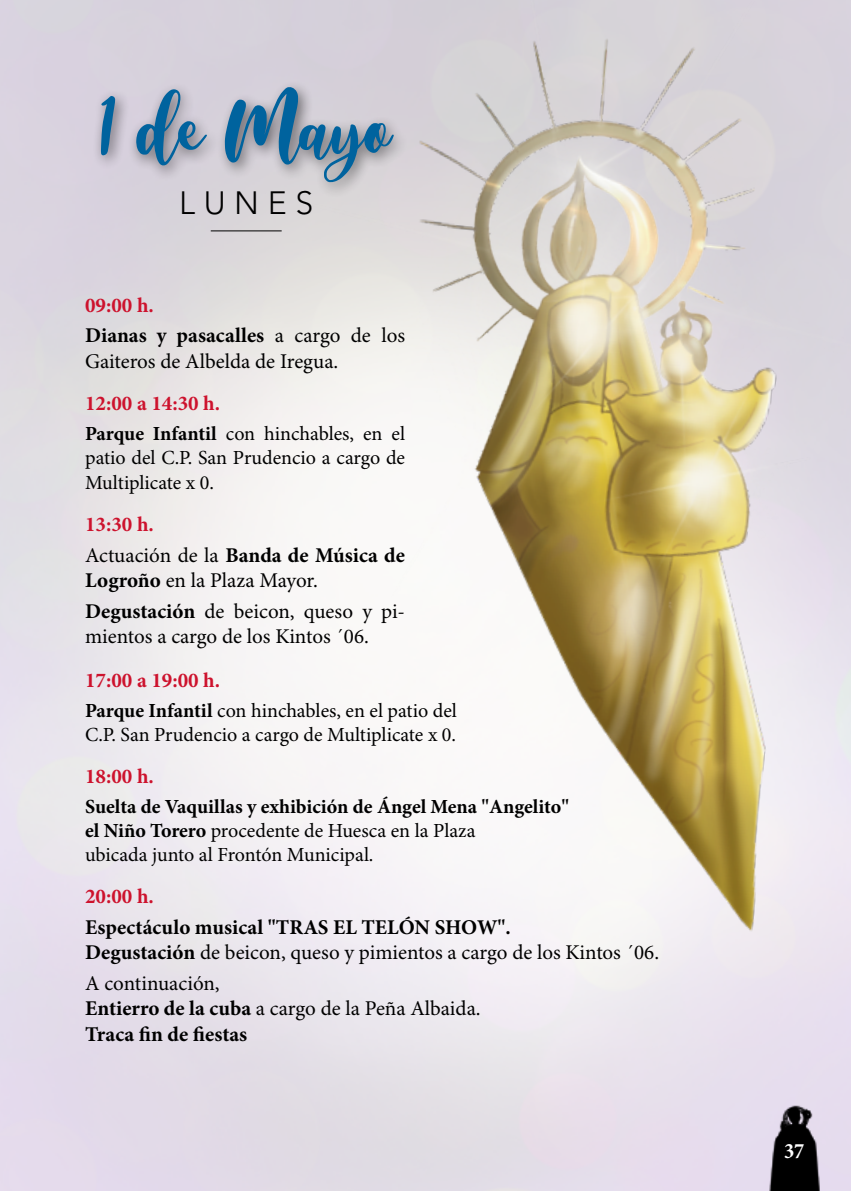
<style>
.page{position:relative;width:851px;height:1191px;background:#fff}
.page>*{position:absolute;margin:0;border:0;box-sizing:border-box;transform-origin:0 0}
.t1{font:80px "Amelya";color:#00639e}
.t2{font:300 32px "Avenir LT Std";letter-spacing:.27em;color:#000}
.t3{font:700 condensed 22px "Minion Pro";color:#fff}
.t4{font:21px/25.2px "Minion Pro";color:#000}
.t5{font:700 21px/30.8px "Minion Pro";color:#000}
.t6{font:700 21px "Minion Pro";color:#cd122d}
.t7{font:20px/24.6px "Minion Pro";color:#000;text-align:justify}
.t8{font:700 20px/24px "Minion Pro";color:#000}
.s1{color:#cd122d}
.s2{font-weight:400}
.s3{font-weight:700}
</style>
<div class="page">
<img style="left:0;top:0;width:850px;height:1191px">
<img style="left:185px;top:0;width:665px;height:1013px">
<img style="left:768px;top:1106px;width:51px;height:85px">
<div style="left:93px;top:80px;width:316px;height:119px;background:#000;opacity:.5"></div>
<hr style="left:211px;top:230px;width:70px;height:1px;background:#000">
<h1 class="t1" style="left:101px;top:84px;width:292px">1 de Mayo</h1>
<h2 class="t2" style="left:179px;top:184px;width:136px">LUNES</h2>
<p class="t5" style="left:85px;top:289px;width:321px"><span class="s1">09:00 h.<br></span>Dianas y pasacalles <span class="s2">a cargo de los</span></p>
<p class="t4" style="left:85px;top:349px;width:255px">Gaiteros de Albelda de Iregua.</p>
<p class="t6" style="left:85px;top:388px;width:137px">12:00 a 14:30 h.</p>
<p class="t7" style="left:85px;top:422px;width:321px"><span class="s3">Parque Infantil</span> con hinchables, en el patio del C.P. San Prudencio a cargo de Multiplicate x 0.</p>
<p class="t5" style="left:85px;top:508px;width:321px"><span class="s1">13:30 h.<br></span><span class="s2">Actuación de la</span> Banda de Música de</p>
<p class="t4" style="left:85px;top:566px;width:321px;line-height:30.8px"><span class="s3">Logroño</span> en la Plaza Mayor.<br><span class="s3">Degustación</span> de beicon, queso y pi-</p>
<p class="t4" style="left:85px;top:625px;width:285px">mientos a cargo de los Kintos ´06.</p>
<p class="t6" style="left:85px;top:666px;width:137px">17:00 a 19:00 h.</p>
<p class="t7" style="left:85px;top:699px;width:373px;line-height:24px"><span class="s3">Parque Infantil</span> con hinchables, en el patio del<br>C.P. San Prudencio a cargo de Multiplicate x 0.</p>
<p class="t6" style="left:85px;top:761px;width:70px">18:00 h.</p>
<p class="t8" style="left:85px;top:794px;width:485px">Suelta de Vaquillas y exhibición de Ángel Mena "Angelito" el Niño Torero <span class="s2">procedente de Huesca en la Plaza<br>ubicada junto al Frontón Municipal.</span></p>
<p class="t6" style="left:85px;top:881px;width:70px">20:00 h.</p>
<p class="t5" style="left:85px;top:914px;width:575px;line-height:25.2px">Espectáculo musical "TRAS EL TELÓN SHOW".<br>Degustación <span class="s2">de beicon, queso y pimientos a cargo de los Kintos ´06.</span></p>
<p class="t4" style="left:85px;top:971px;width:397px">A continuación,<br><span class="s3">Entierro de la cuba</span> a cargo de la Peña Albaida.<br><span class="s3">Traca fin de fiestas</span></p>
<p class="t3" style="left:783px;top:1135px;width:22px">37</p>
</div>
